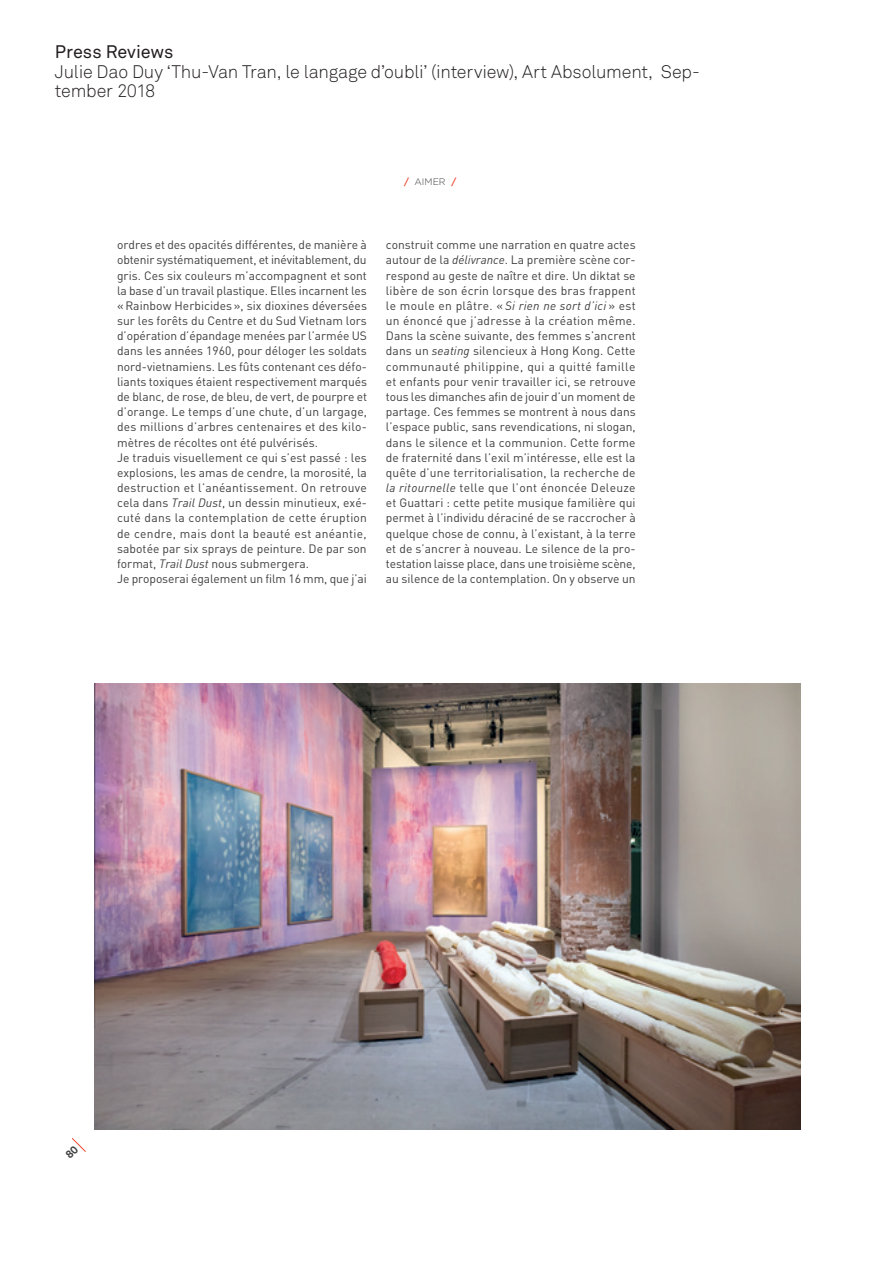
<style>
.page{position:relative;width:893px;height:1263px;background:#fff}
.page>*{position:absolute;margin:0;border:0;box-sizing:border-box;transform-origin:0 0}
.t1{font:18px/19.4px "Akkurat Light Pro";letter-spacing:-.015em;color:#231f20}
.t2{font:18px "Akkurat Pro";letter-spacing:-.005em;color:#231f20}
.t3{font:12px/15.1px "DIN";color:#3e3e3f}
.t4{font:300 9.3px "Gotham";color:#3e3e3f}
.s1{font-weight:500;color:#ef3e22}
.s2{font-style:italic}
</style>
<div class="page">
<img style="left:94px;top:684px;width:706px;height:445px">
<svg style="left:72px;top:1138px;width:14px;height:14px"></svg>
<h1 class="t2" style="left:55px;top:42px;width:120px">Press Reviews</h1>
<h1 class="t1" style="left:55px;top:62px;width:646px">Julie Dao Duy ‘Thu-Van Tran, le langage d’oubli’ (interview), Art Absolument, Sep&shy;tember 2018</h1>
<p class="t4" style="left:404px;top:175px;width:54px"><span class="s1">/</span> AIMER <span class="s1">/</span></p>
<p class="t3" style="left:117px;top:237px;width:251px">ordres et des opacités différentes, de manière à obtenir systématiquement, et inévitablement, du gris. Ces six couleurs m’accompagnent et sont la base d’un travail plastique. Elles incarnent les «Rainbow Herbicides», six dioxines déversées sur les forêts du Centre et du Sud Vietnam lors d’opération d’épandage menées par l’armée US dans les années 1960, pour déloger les soldats nord-vietnamiens. Les fûts contenant ces défo&shy;liants toxiques étaient respectivement marqués de blanc, de rose, de bleu, de vert, de pourpre et d’orange. Le temps d’une chute, d’un largage, des millions d’arbres centenaires et des kilo&shy;mètres de récoltes ont été pulvérisés.<br>Je traduis visuellement ce qui s’est passé : les explosions, les amas de cendre, la morosité, la destruction et l’anéantissement. On retrouve cela dans <span class="s2">Trail Dust</span>, un dessin minutieux, exé&shy;cuté dans la contemplation de cette éruption de cendre, mais dont la beauté est anéantie, sabotée par six sprays de peinture. De par son format, <span class="s2">Trail Dust</span> nous submergera.<br>Je proposerai également un film 16 mm, que j’ai</p>
<p class="t3" style="left:386px;top:237px;width:251px;text-align:justify">construit comme une narration en quatre actes autour de la <span class="s2">délivrance</span>. La première scène cor&shy;respond au geste de naître et dire. Un diktat se libère de son écrin lorsque des bras frappent le moule en plâtre. « <span class="s2">Si rien ne sort d’ici</span> » est un énoncé que j’adresse à la création même.<br>Dans la scène suivante, des femmes s’ancrent dans un <span class="s2">seating</span> silencieux à Hong Kong. Cette communauté philippine, qui a quitté famille et enfants pour venir travailler ici, se retrouve tous les dimanches afin de jouir d’un moment de partage. Ces femmes se montrent à nous dans l’espace public, sans revendications, ni slogan, dans le silence et la communion. Cette forme de fraternité dans l’exil m’intéresse, elle est la quête d’une territorialisation, la recherche de <span class="s2">la ritournelle</span> telle que l’ont énoncée Deleuze et Guattari : cette petite musique familière qui permet à l’individu déraciné de se raccrocher à quelque chose de connu, à l’existant, à la terre et de s’ancrer à nouveau. Le silence de la pro&shy;testation laisse place, dans une troisième scène, au silence de la contemplation. On y observe un</p>
</div>
